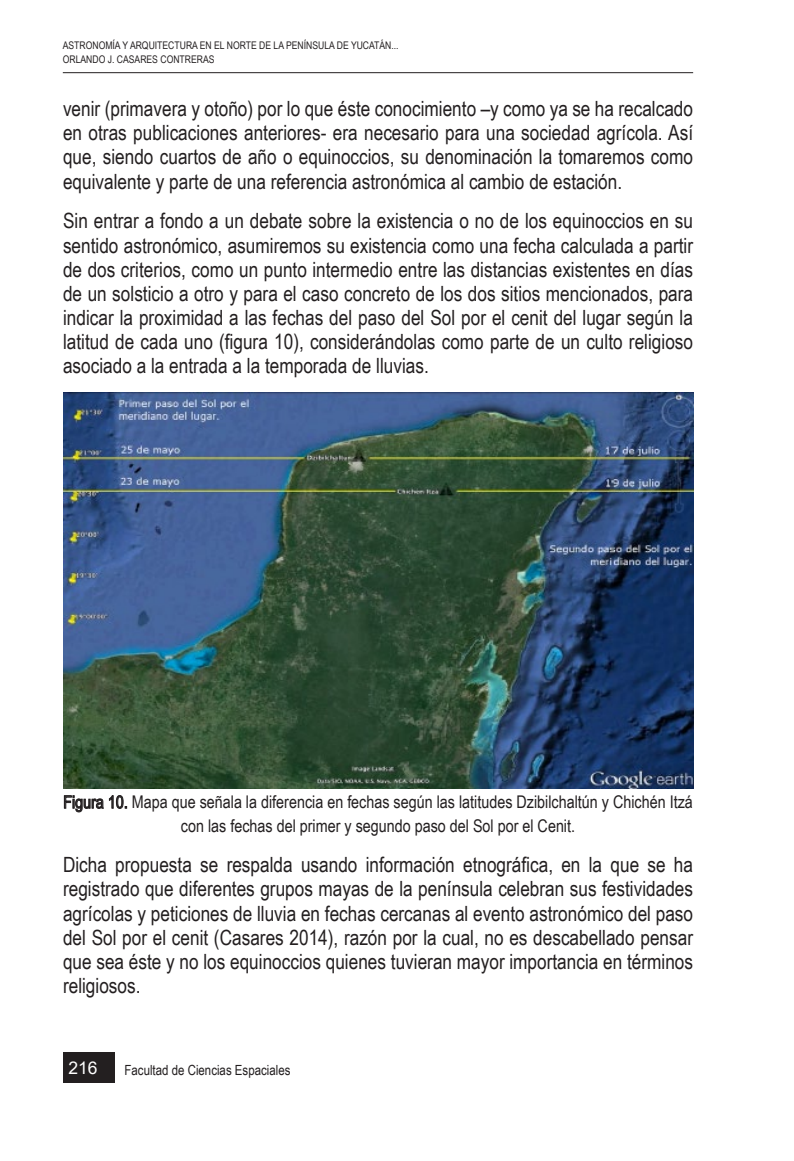
<style>
.page{position:relative;width:794px;height:1161px;background:#fff}
.page>*{position:absolute;margin:0;border:0;box-sizing:border-box;transform-origin:0 0}
.Subtitulo{font:21px/24.2px "Arial Narrow";color:#231f20;text-align:justify}
.Subtitulo-2{font:17.5px/24.2px "Arial Narrow";color:#231f20;text-align:center}
.t1{font:17.5px "Arial";color:#fff}
.t2{font:14px "Arial Narrow";color:#231f20}
.t3{font:10.5px/14px "Arial Narrow";color:#231f20}
</style>
<div class="page">
<div style="left:63px;top:1052px;width:52px;height:30px;background:#231f20"></div>
<hr style="left:63px;top:72px;width:630px;height:1px;background:#231f20">
<img style="left:63px;top:392px;width:630px;height:396px">
<svg style="left:64px;top:795px;width:63px;height:17px"></svg>
<p class="t3" style="left:63px;top:38px;width:337px">ASTRONOMÍA Y ARQUITECTURA EN EL NORTE DE LA PENÍNSULA DE YUCATÁN...<br>ORLANDO J. CASARES CONTRERAS</p>
<p class="Subtitulo" style="left:63px;top:96px;width:631px">venir (primavera y otoño) por lo que éste conocimiento –y como ya se ha recalcado en otras publicaciones anteriores- era necesario para una sociedad agrícola. Así que, siendo cuartos de año o equinoccios, su denominación la tomaremos como equivalente y parte de una referencia astronómica al cambio de estación.</p>
<p class="Subtitulo" style="left:63px;top:208px;width:631px">Sin entrar a fondo a un debate sobre la existencia o no de los equinoccios en su sentido astronómico, asumiremos su existencia como una fecha calculada a partir de dos criterios, como un punto intermedio entre las distancias existentes en días de un solsticio a otro y para el caso concreto de los dos sitios mencionados, para indicar la proximidad a las fechas del paso del Sol por el cenit del lugar según la latitud de cada uno (figura 10), considerándolas como parte de un culto religioso asociado a la entrada a la temporada de lluvias.</p>
<p class="Subtitulo-2" style="left:63px;top:789px;width:631px">Figura 10. Mapa que señala la diferencia en fechas según las latitudes Dzibilchaltún y Chichén Itzá con las fechas del primer y segundo paso del Sol por el Cenit.</p>
<p class="Subtitulo" style="left:63px;top:852px;width:631px">Dicha propuesta se respalda usando información etnográfica, en la que se ha registrado que diferentes grupos mayas de la península celebran sus festividades agrícolas y peticiones de lluvia en fechas cercanas al evento astronómico del paso del Sol por el cenit (Casares 2014), razón por la cual, no es descabellado pensar que sea éste y no los equinoccios quienes tuvieran mayor importancia en términos religiosos.</p>
<p class="t1" style="left:68px;top:1056px;width:31px">216</p>
<p class="t2" style="left:124px;top:1060px;width:167px">Facultad de Ciencias Espaciales</p>
</div>
